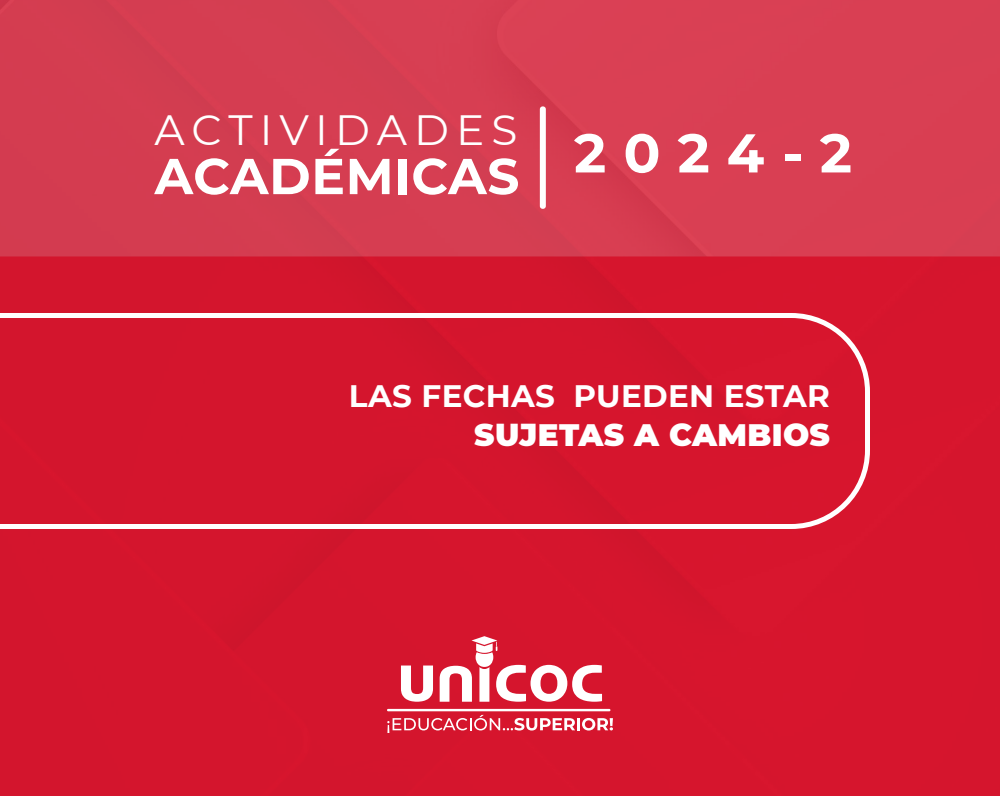
<style>
.page{position:relative;width:1000px;height:796px;background:#d8162e}
.page>*{position:absolute;margin:0;border:0;box-sizing:border-box;transform-origin:0 0}
.t1{font:700 50.4px "Montserrat";letter-spacing:.01em;color:#fff}
.t2{font:42.3px "Montserrat";letter-spacing:.165em;color:#fff}
.t3{font:700 31px "Montserrat";letter-spacing:.01em;color:#fff}
.t4{font:900 31px "Montserrat";letter-spacing:.01em;color:#fff}
</style>
<div class="page">
<div style="left:0;top:0;width:1000px;height:256px;background:#d73e52"></div>
<svg style="left:540px;top:105px;width:6px;height:105px"></svg>
<svg style="left:0;top:313px;width:870px;height:216px"></svg>
<svg style="left:401px;top:666px;width:32px;height:36px"></svg>
<svg style="left:387px;top:715px;width:226px;height:18px"></svg>
<hr style="left:387px;top:709px;width:223px;height:2px;background:#fff">
<svg style="left:440px;top:636px;width:162px;height:66px"></svg>
<h2 class="t2" style="left:155px;top:101px;width:364px">ACTIVIDADES</h2>
<h1 class="t1" style="left:155px;top:140px;width:699px">ACADÉMICAS <sup>2</sup> <sup>0</sup> <sup>2</sup> <sup>4</sup> <sup>-</sup> <sup>2</sup></h1>
<p class="t3" style="left:349px;top:373px;width:483px">LAS FECHAS PUEDEN ESTAR</p>
<p class="t4" style="left:474px;top:412px;width:357px">SUJETAS A CAMBIOS</p>
</div>
